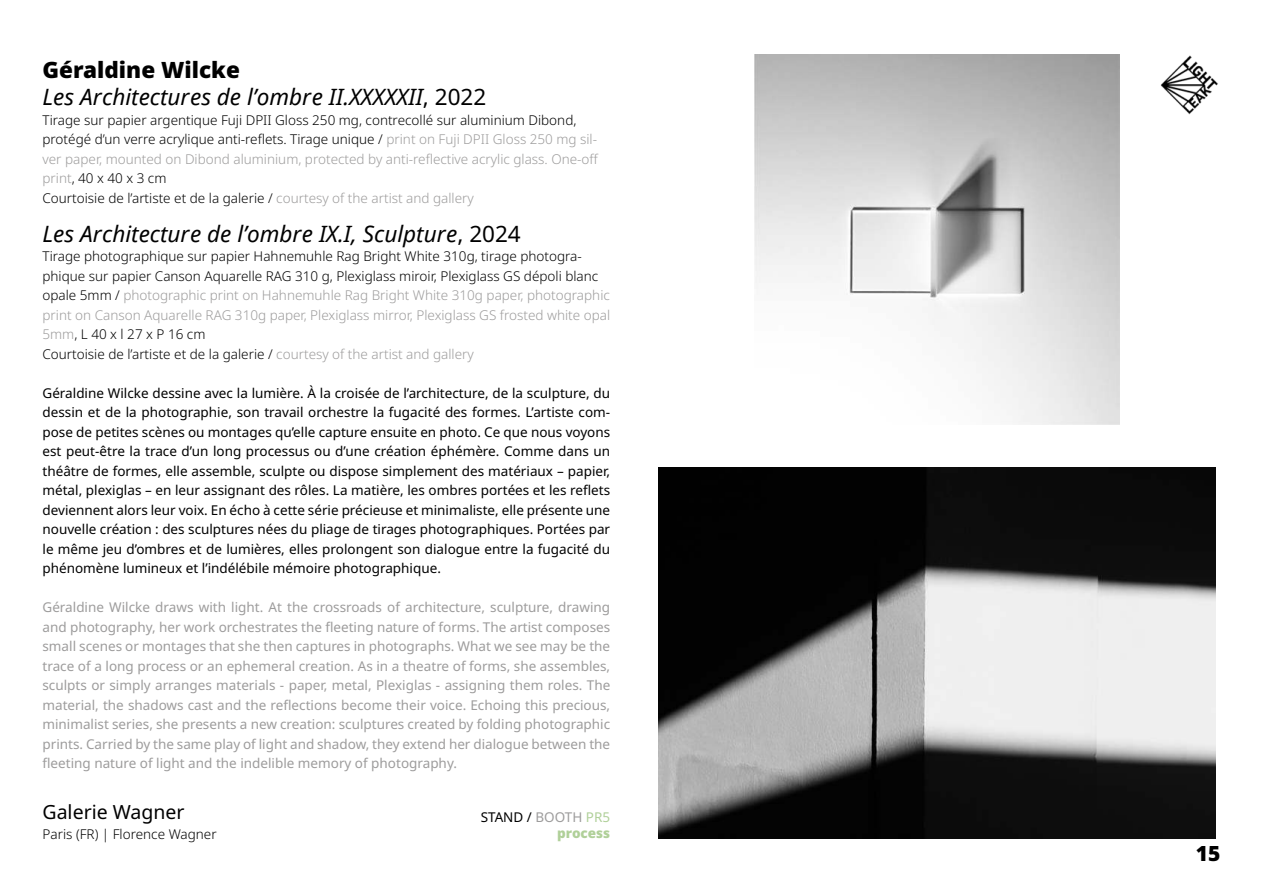
<style>
.page{position:relative;width:1263px;height:893px;background:#fff}
.page>*{position:absolute;margin:0;border:0;box-sizing:border-box;transform-origin:0 0}
.t1{font:italic 22.5px/27px "Noto Sans";color:#000}
.t2{font:900 21px "Noto Sans";color:#000}
.t3{font:19.5px "Noto Sans";color:#000}
.t4{font:13.5px/19.5px "Noto Sans";color:#000;text-align:justify}
.t5{font:300 13.5px/19.5px "Noto Sans";color:#000}
.t6{font:13.5px/19.5px "Noto Sans";color:#9d9c9c;text-align:justify}
.t7{font:900 13.5px/16.2px "Noto Sans";color:#b0d099;text-align:right}
.s1{font-weight:900;font-style:normal}
.s2{font-style:normal}
.s3{color:#9d9c9c}
.s4{font-weight:400;color:#000}
.s5{font-weight:400;color:#9d9c9c}
.s6{font-weight:400}
</style>
<div class="page">
<img style="left:1161px;top:55px;width:57px;height:60px">
<img style="left:658px;top:468px;width:557px;height:371px">
<img style="left:754px;top:55px;width:365px;height:369px">
<h1 class="t1" style="left:43px;top:59px;width:445px"><span class="s1">Géraldine Wilcke<br></span>Les Architectures de l’ombre II.XXXXXII<span class="s2">, 2022</span></h1>
<p class="t5" style="left:43px;top:111px;width:558px">Tirage sur papier argentique Fuji DPII Gloss 250 mg, contrecollé sur aluminium Dibond, protégé d’un verre acrylique anti-reflets. Tirage unique / <span class="s3">print on Fuji DPII Gloss 250 mg sil&shy;ver paper, mounted on Dibond aluminium, protected by anti-reflective acrylic glass. One-off print</span>, 40 x 40 x 3 cm<br>Courtoisie de l’artiste et de la galerie / <span class="s3">courtesy of the artist and gallery</span></p>
<h1 class="t1" style="left:43px;top:222px;width:480px">Les Architecture de l’ombre IX.I, Sculpture<span class="s2">, 2024</span></h1>
<p class="t5" style="left:43px;top:248px;width:569px">Tirage photographique sur papier Hahnemuhle Rag Bright White 310g, tirage photogra&shy;phique sur papier Canson Aquarelle RAG 310 g, Plexiglass miroir, Plexiglass GS dépoli blanc opale 5mm / <span class="s3">photographic print on Hahnemuhle Rag Bright White 310g paper, photographic print on Canson Aquarelle RAG 310g paper, Plexiglass mirror, Plexiglass GS frosted white opal 5mm</span>, L 40 x l 27 x P 16 cm<br>Courtoisie de l’artiste et de la galerie / <span class="s3">courtesy of the artist and gallery</span></p>
<p class="t4" style="left:43px;top:384px;width:569px">Géraldine Wilcke dessine avec la lumière. À la croisée de l’architecture, de la sculpture, du dessin et de la photographie, son travail orchestre la fugacité des formes. L’artiste com&shy;pose de petites scènes ou montages qu’elle capture ensuite en photo. Ce que nous voyons est peut-être la trace d’un long processus ou d’une création éphémère. Comme dans un théâtre de formes, elle assemble, sculpte ou dispose simplement des matériaux – papier, métal, plexiglas – en leur assignant des rôles. La matière, les ombres portées et les reflets deviennent alors leur voix. En écho à cette série précieuse et minimaliste, elle présente une nouvelle création : des sculptures nées du pliage de tirages photographiques. Portées par le même jeu d’ombres et de lumières, elles prolongent son dialogue entre la fugacité du phénomène lumineux et l’indélébile mémoire photographique.</p>
<p class="t6" style="left:43px;top:599px;width:569px">Géraldine Wilcke draws with light. At the crossroads of architecture, sculpture, drawing and photography, her work orchestrates the fleeting nature of forms. The artist composes small scenes or montages that she then captures in photographs. What we see may be the trace of a long process or an ephemeral creation. As in a theatre of forms, she assembles, sculpts or simply arranges materials - paper, metal, Plexiglas - assigning them roles. The material, the shadows cast and the reflections become their voice. Echoing this precious, minimalist series, she presents a new creation: sculptures created by folding photographic prints. Carried by the same play of light and shadow, they extend her dialogue between the fleeting nature of light and the indelible memory of photography.</p>
<h3 class="t3" style="left:43px;top:804px;width:144px">Galerie Wagner</h3>
<p class="t5" style="left:43px;top:825px;width:176px">Paris (FR) | Florence Wagner</p>
<p class="t7" style="left:481px;top:810px;width:131px"><span class="s4">STAND /</span> <span class="s5">BOOTH</span> <span class="s6">PR5 </span>process</p>
<h2 class="t2" style="left:1196px;top:845px;width:26px">15</h2>
</div>
